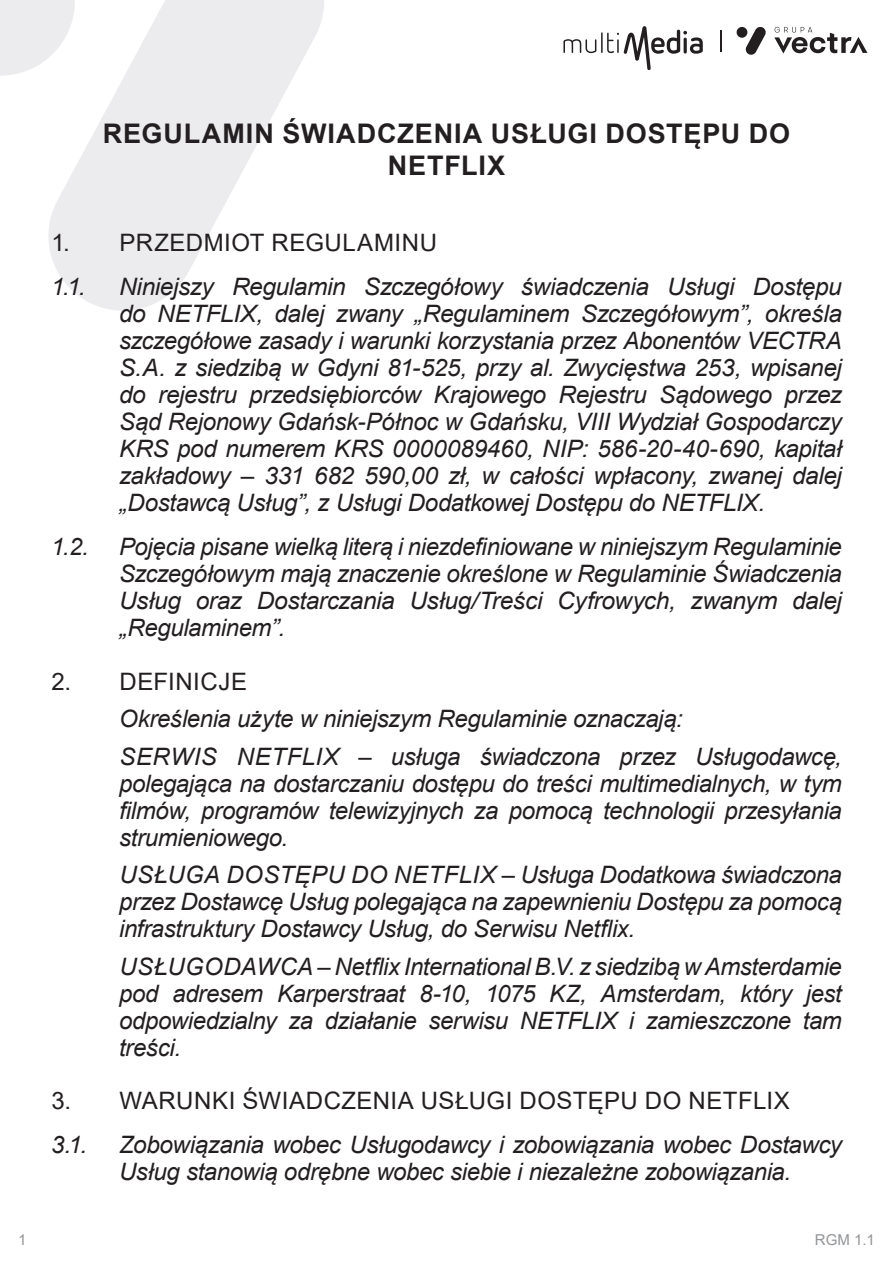
<style>
.page{position:relative;width:893px;height:1263px;background:#fff}
.page>*{position:absolute;margin:0;border:0;box-sizing:border-box;transform-origin:0 0}
.t1{font:700 27px/32.4px "Arial";letter-spacing:.03em;color:#231f20;text-align:center}
.Definitions{font:italic 24px/27px "Arial";letter-spacing:-.015em;color:#231f20;text-align:justify}
.t2{font:24px "Arial";letter-spacing:.02em;color:#231f20}
.t3{font:15px "Arial";color:#939598}
</style>
<div class="page">
<svg style="left:774px;top:27px;width:93px;height:27px"></svg>
<div style="left:737px;top:27px;width:10px;height:11px;background:#231f20;border-radius:50%"></div>
<svg style="left:745px;top:27px;width:21px;height:28px"></svg>
<svg style="left:563px;top:26px;width:140px;height:44px"></svg>
<hr style="left:720px;top:31px;width:2px;height:21px;background:#231f20">
<div style="left:0;top:0;width:38px;height:76px;background:#ececee"></div>
<svg style="left:38px;top:0;width:286px;height:311px;fill:#ececee"></svg>
<p class="t1" style="left:103px;top:118px;width:689px">REGULAMIN ŚWIADCZENIA USŁUGI DOSTĘPU DO<br>NETFLIX</p>
<p class="t2" style="left:51px;top:226px;width:387px">1. PRZEDMIOT REGULAMINU</p>
<p class="Definitions" style="left:51px;top:274px;width:36px">1.1.</p>
<p class="Definitions" style="left:119px;top:274px;width:724px">Niniejszy Regulamin Szczegółowy świadczenia Usługi Dostępu do NETFLIX, dalej zwany „Regulaminem Szczegółowym”, określa szczegółowe zasady i warunki korzystania przez Abonentów VECTRA S.A. z siedzibą w Gdyni 81-525, przy al. Zwycięstwa 253, wpisanej do rejestru przedsiębiorców Krajowego Rejestru Sądowego przez Sąd Rejonowy Gdańsk-Północ w Gdańsku, VIII Wydział Gospodarczy KRS pod numerem KRS 0000089460, NIP: 586-20-40-690, kapitał zakładowy – 331 682 590,00 zł, w całości wpłacony, zwanej dalej „Dostawcą Usług”, z Usługi Dodatkowej Dostępu do NETFLIX.</p>
<p class="Definitions" style="left:51px;top:534px;width:39px">1.2.</p>
<p class="Definitions" style="left:119px;top:534px;width:724px">Pojęcia pisane wielką literą i niezdefiniowane w niniejszym Regulaminie Szczegółowym mają znaczenie określone w Regulaminie Świadczenia Usług oraz Dostarczania Usług/Treści Cyfrowych, zwanym dalej „Regulaminem”.</p>
<p class="t2" style="left:51px;top:664px;width:197px">2. DEFINICJE</p>
<p class="Definitions" style="left:119px;top:706px;width:565px">Określenia użyte w niniejszym Regulaminie oznaczają:</p>
<p class="Definitions" style="left:119px;top:743px;width:724px">SERWIS NETFLIX – usługa świadczona przez Usługodawcę, polegająca na dostarczaniu dostępu do treści multimedialnych, w tym filmów, programów telewizyjnych za pomocą technologii przesyłania strumieniowego.</p>
<p class="Definitions" style="left:119px;top:862px;width:724px">USŁUGA DOSTĘPU DO NETFLIX – Usługa Dodatkowa świadczona przez Dostawcę Usług polegająca na zapewnieniu Dostępu za pomocą infrastruktury Dostawcy Usług, do Serwisu Netflix.</p>
<p class="Definitions" style="left:119px;top:953px;width:724px">USŁUGODAWCA – Netflix International B.V. z siedzibą w Amsterdamie pod adresem Karperstraat 8-10, 1075 KZ, Amsterdam, który jest odpowiedzialny za działanie serwisu NETFLIX i zamieszczone tam treści.</p>
<p class="t2" style="left:51px;top:1084px;width:740px">3. WARUNKI ŚWIADCZENIA USŁUGI DOSTĘPU DO NETFLIX</p>
<p class="Definitions" style="left:51px;top:1132px;width:38px">3.1.</p>
<p class="Definitions" style="left:119px;top:1132px;width:724px">Zobowiązania wobec Usługodawcy i zobowiązania wobec Dostawcy<br>Usług stanowią odrębne wobec siebie i niezależne zobowiązania.</p>
<p class="t3" style="left:18px;top:1229px;width:10px">1</p>
<p class="t3" style="left:815px;top:1229px;width:62px">RGM 1.1</p>
</div>
